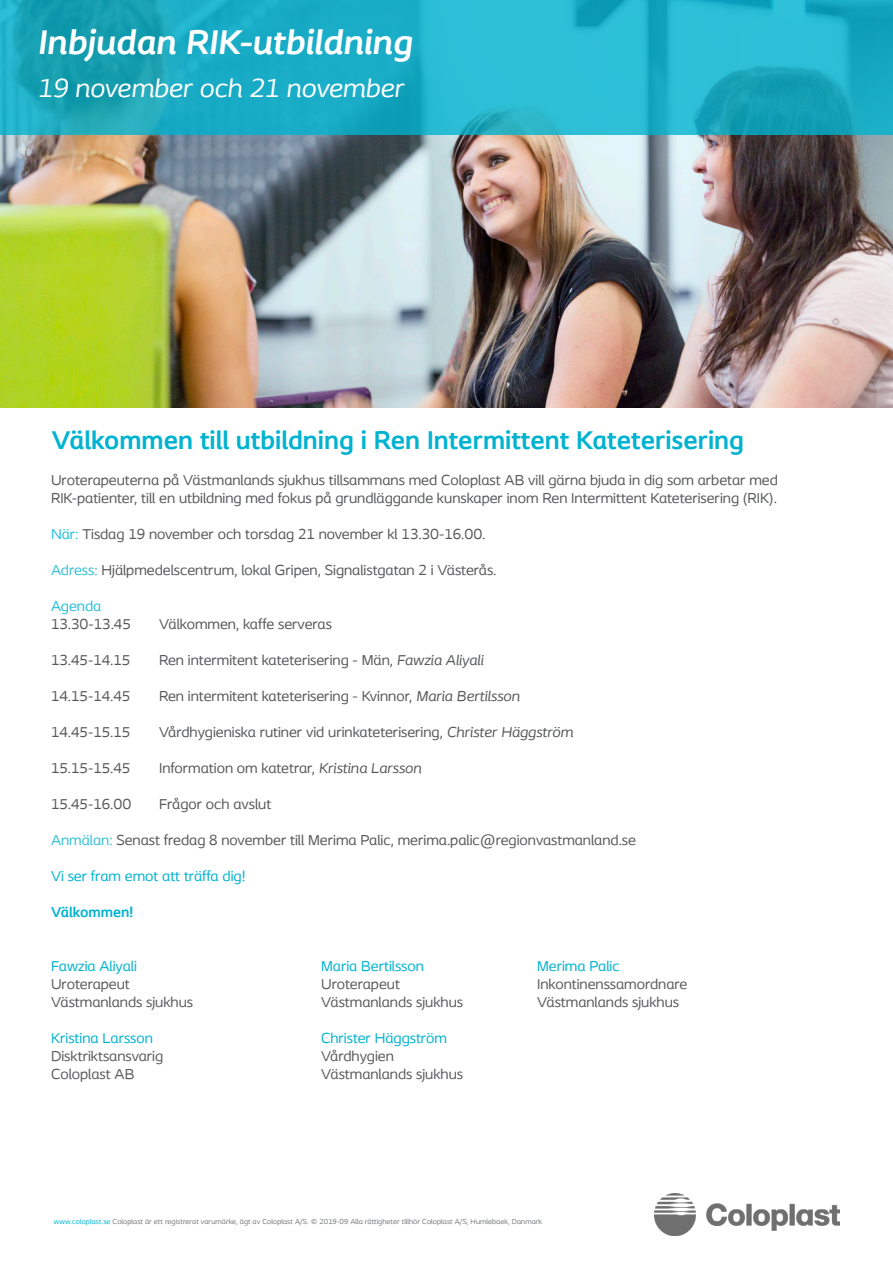
<style>
.page{position:relative;width:893px;height:1263px;background:#fff}
.page>*{position:absolute;margin:0;border:0;box-sizing:border-box;transform-origin:0 0}
.t1{font:italic 700 36px "Coloplast";color:#fff}
.t2{font:700 27px "Coloplast";color:#00b3d0}
.t3{font:italic 27px "Coloplast";color:#fff}
.t4{font:15px/18px "Coloplast";color:#57585a}
.t5{font:15px "Coloplast";color:#5a5a5d}
.t6{font:15px "Coloplast";color:#00b3d0}
.t7{font:700 15px "Coloplast";color:#00b3d0}
.t8{font:15px "Coloplast";color:#26bfd8}
.t9{font:7.5px "Coloplast";letter-spacing:.01em;color:#76787b}
.s1{color:#26bfd8}
.s2{color:#33c0d5}
.s3{font-style:italic}
.s4{color:#5a5a5d}
.s5{color:#00b3d0}
</style>
<div class="page">
<img style="left:655px;top:1194px;width:185px;height:41px">
<img style="left:0;top:135px;width:893px;height:273px">
<svg style="left:0;top:0;width:893px;height:135px;background:#1eafc6"></svg>
<h1 class="t1" style="left:38px;top:20px;width:376px">Inbjudan RIK-utbildning</h1>
<h2 class="t3" style="left:38px;top:72px;width:368px">19 november och 21 november</h2>
<p class="t2" style="left:52px;top:424px;width:694px">Välkommen till utbildning i Ren Intermittent Kateterisering</p>
<p class="t4" style="left:51px;top:471px;width:728px">Uroterapeuterna på Västmanlands sjukhus tillsammans med Coloplast AB vill gärna bjuda in dig som arbetar med<br>RIK-patienter, till en utbildning med fokus på grundläggande kunskaper inom Ren Intermittent Kateterisering (RIK).</p>
<p class="t4" style="left:51px;top:525px;width:436px"><span class="s1">När:</span> Tisdag 19 november och torsdag 21 november kl 13.30-16.00.</p>
<p class="t4" style="left:51px;top:561px;width:447px"><span class="s2">Adress:</span> Hjälpmedelscentrum, lokal Gripen, Signalistgatan 2 i Västerås.</p>
<p class="t8" style="left:51px;top:597px;width:52px">Agenda</p>
<p class="t4" style="left:51px;top:615px;width:81px">13.30-13.45</p>
<p class="t4" style="left:159px;top:615px;width:174px">Välkommen, kaffe serveras</p>
<p class="t4" style="left:51px;top:651px;width:81px">13.45-14.15</p>
<p class="t4" style="left:159px;top:651px;width:326px">Ren intermitent kateterisering - Män, <span class="s3">Fawzia Aliyali</span></p>
<p class="t4" style="left:51px;top:687px;width:81px">14.15-14.45</p>
<p class="t4" style="left:159px;top:687px;width:362px">Ren intermitent kateterisering - Kvinnor, <span class="s3">Maria Bertilsson</span></p>
<p class="t4" style="left:51px;top:723px;width:81px">14.45-15.15</p>
<p class="t4" style="left:159px;top:723px;width:416px">Vårdhygieniska rutiner vid urinkateterisering, <span class="s3">Christer Häggström</span></p>
<p class="t4" style="left:51px;top:759px;width:81px">15.15-15.45</p>
<p class="t4" style="left:159px;top:759px;width:264px">Information om katetrar, <span class="s3">Kristina Larsson</span></p>
<p class="t4" style="left:51px;top:795px;width:82px">15.45-16.00</p>
<p class="t4" style="left:159px;top:795px;width:114px">Frågor och avslut</p>
<p class="t4" style="left:51px;top:831px;width:586px"><span class="s2">Anmälan:</span> Senast fredag 8 november till Merima Palic, merima.palic<span class="s4">@regionvastmanland.se</span></p>
<p class="t6" style="left:51px;top:867px;width:197px">Vi ser fram emot att träffa dig!</p>
<p class="t7" style="left:51px;top:903px;width:84px">Välkommen!</p>
<p class="t6" style="left:51px;top:957px;width:87px">Fawzia Aliyali</p>
<p class="t6" style="left:321px;top:957px;width:104px">Maria Bertilsson</p>
<p class="t6" style="left:537px;top:957px;width:84px">Merima Palic</p>
<p class="t5" style="left:51px;top:975px;width:80px">Uroterapeut</p>
<p class="t5" style="left:321px;top:975px;width:80px">Uroterapeut</p>
<p class="t5" style="left:537px;top:975px;width:152px">Inkontinenssamordnare</p>
<p class="t5" style="left:51px;top:993px;width:144px">Västmanlands sjukhus</p>
<p class="t5" style="left:321px;top:993px;width:144px">Västmanlands sjukhus</p>
<p class="t5" style="left:537px;top:993px;width:144px">Västmanlands sjukhus</p>
<p class="t6" style="left:51px;top:1029px;width:103px">Kristina Larsson</p>
<p class="t6" style="left:321px;top:1029px;width:127px">Christer Häggström</p>
<p class="t5" style="left:51px;top:1047px;width:114px">Disktriktsansvarig</p>
<p class="t5" style="left:321px;top:1047px;width:74px">Vårdhygien</p>
<p class="t5" style="left:51px;top:1065px;width:85px">Coloplast AB</p>
<p class="t5" style="left:321px;top:1065px;width:144px">Västmanlands sjukhus</p>
<p class="t9" style="left:54px;top:1217px;width:490px"><span class="s5">www.coloplast.se</span> Coloplast är ett registrerat varumärke, ägt av Coloplast A/S. © 2019-09 Alla rättigheter tillhör Coloplast A/S, Humlebaek, Danmark</p>
</div>
